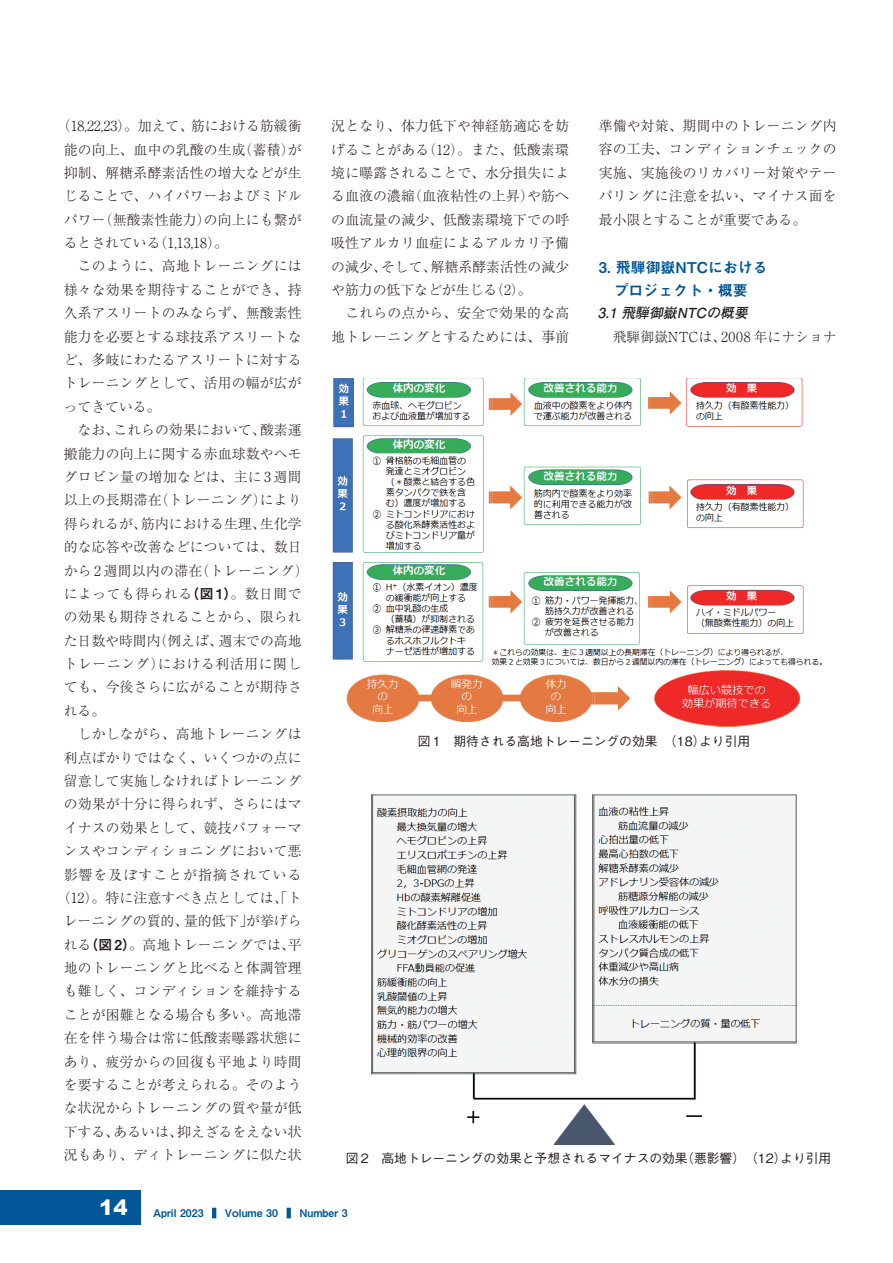
<style>
.page{position:relative;width:893px;height:1263px;background:#fff}
.page>*{position:absolute;margin:0;border:0;box-sizing:border-box;transform-origin:0 0}
.t1{font:14.85px/23.4px "Midashi Go Pro MB31";color:#015698}
.t2{font:300 13.8px/23.4px "Ryumin Pro";letter-spacing:.015em;color:#231f20}
.t3{font:300 13.8px "Ryumin Pro";letter-spacing:.035em;color:#231f20}
.t4{font:300 13.8px "Ryumin Pro";letter-spacing:.045em;color:#231f20}
.t5{font:300 13.8px "Ryumin Pro";letter-spacing:.08em;color:#231f20}
.t6{font:italic 700 13.8px "Futo Go B101 Pro";color:#231f20}
.t7{font:500 12.75px "Gothic BBB Pro";color:#231f20}
.t8{font:10.65px "Midashi Go Pro MB31";color:#015698}
.s1{font-family:"Midashi Go Pro MB31";font-weight:400}
</style>
<div class="page">
<div style="left:0;top:1191px;width:140px;height:34px;background:#015698"></div>
<svg style="left:287px;top:1208px;width:4px;height:10px"></svg>
<svg style="left:212px;top:1208px;width:4px;height:10px"></svg>
<img style="left:332px;top:378px;width:491px;height:348px">
<img style="left:371px;top:794px;width:426px;height:350px">
<p class="t2" style="left:57px;top:113px;width:246px">（18,22,23）。加えて、筋における筋緩衝</p>
<p class="t2" style="left:64px;top:137px;width:239px">能の向上、血中の乳酸の生成（蓄積）が</p>
<p class="t2" style="left:64px;top:160px;width:239px">抑制、解糖系酵素活性の増大などが生</p>
<p class="t2" style="left:64px;top:183px;width:239px">じることで、ハイパワーおよびミドル</p>
<p class="t2" style="left:64px;top:207px;width:239px">パワー（無酸素性能力）の向上にも繋が</p>
<p class="t2" style="left:64px;top:230px;width:166px">るとされている（1,13,18）。</p>
<p class="t2" style="left:64px;top:253px;width:239px">　このように、高地トレーニングには</p>
<p class="t2" style="left:64px;top:277px;width:239px">様々な効果を期待することができ、持</p>
<p class="t2" style="left:64px;top:300px;width:239px">久系アスリートのみならず、無酸素性</p>
<p class="t2" style="left:64px;top:324px;width:239px">能力を必要とする球技系アスリートな</p>
<p class="t2" style="left:64px;top:347px;width:239px">ど、多岐にわたるアスリートに対する</p>
<p class="t2" style="left:64px;top:370px;width:239px">トレーニングとして、活用の幅が広が</p>
<p class="t2" style="left:64px;top:394px;width:98px">ってきている。</p>
<p class="t2" style="left:64px;top:417px;width:239px">　なお、これらの効果において、酸素運</p>
<p class="t2" style="left:64px;top:441px;width:239px">搬能力の向上に関する赤血球数やヘモ</p>
<p class="t2" style="left:64px;top:464px;width:239px">グロビン量の増加などは、主に 3 週間</p>
<p class="t2" style="left:64px;top:487px;width:239px">以上の長期滞在（トレーニング）により</p>
<p class="t2" style="left:64px;top:511px;width:239px">得られるが、筋内における生理、生化学</p>
<p class="t2" style="left:64px;top:534px;width:239px">的な応答や改善などについては、数日</p>
<p class="t2" style="left:64px;top:557px;width:246px">から 2 週間以内の滞在（トレーニング）</p>
<p class="t3" style="left:64px;top:583px;width:239px">によっても得られる<span class="s1">（図 1）</span>。数日間で</p>
<p class="t2" style="left:64px;top:604px;width:239px">の効果も期待されることから、限られ</p>
<p class="t2" style="left:64px;top:628px;width:239px">た日数や時間内（例えば、週末での高地</p>
<p class="t4" style="left:64px;top:653px;width:239px">トレーニング）における利活用に関し</p>
<p class="t2" style="left:64px;top:674px;width:239px">ても、今後さらに広がることが期待さ</p>
<p class="t2" style="left:64px;top:698px;width:43px">れる。</p>
<p class="t2" style="left:64px;top:721px;width:239px">　しかしながら、高地トレーニングは</p>
<p class="t2" style="left:64px;top:745px;width:239px">利点ばかりではなく、いくつかの点に</p>
<p class="t2" style="left:64px;top:768px;width:239px">留意して実施しなければトレーニング</p>
<p class="t2" style="left:64px;top:791px;width:239px">の効果が十分に得られず、さらにはマ</p>
<p class="t2" style="left:64px;top:815px;width:239px">イナスの効果として、競技パフォーマ</p>
<p class="t2" style="left:64px;top:838px;width:239px">ンスやコンディショニングにおいて悪</p>
<p class="t5" style="left:64px;top:863px;width:239px">影響を及ぼすことが指摘されている</p>
<p class="t2" style="left:57px;top:885px;width:246px">（12）。特に注意すべき点としては、「ト</p>
<p class="t2" style="left:64px;top:908px;width:239px">レーニングの質的、量的低下」が挙げら</p>
<p class="t2" style="left:64px;top:932px;width:239px">れる<span class="s1">（図 2）</span>。高地トレーニングでは、平</p>
<p class="t2" style="left:64px;top:955px;width:239px">地のトレーニングと比べると体調管理</p>
<p class="t2" style="left:64px;top:978px;width:239px">も難しく、コンディションを維持する</p>
<p class="t2" style="left:64px;top:1002px;width:239px">ことが困難となる場合も多い。高地滞</p>
<p class="t2" style="left:64px;top:1025px;width:239px">在を伴う場合は常に低酸素曝露状態に</p>
<p class="t2" style="left:64px;top:1048px;width:239px">あり、疲労からの回復も平地より時間</p>
<p class="t2" style="left:64px;top:1072px;width:239px">を要することが考えられる。そのよう</p>
<p class="t2" style="left:64px;top:1095px;width:239px">な状況からトレーニングの質や量が低</p>
<p class="t2" style="left:64px;top:1119px;width:239px">下する、あるいは、抑えざるをえない状</p>
<p class="t2" style="left:64px;top:1142px;width:239px">況もあり、ディトレーニングに似た状</p>
<p class="t2" style="left:331px;top:113px;width:239px">況となり、体力低下や神経筋適応を妨げることがある（12）。また、低酸素環境に曝露されることで、水分損失による血液の濃縮（血液粘性の上昇）や筋への血流量の減少、低酸素環境下での呼吸性アルカリ血症によるアルカリ予備の減少、そして、解糖系酵素活性の減少や筋力の低下などが生じる（2）。<br>　これらの点から、安全で効果的な高地トレーニングとするためには、事前</p>
<p class="t2" style="left:599px;top:113px;width:239px;text-align:justify">準備や対策、期間中のトレーニング内容の工夫、コンディションチェックの実施、実施後のリカバリー対策やテーパリングに注意を払い、マイナス面を最小限とすることが重要である。</p>
<p class="t1" style="left:599px;top:253px;width:170px">3. 飛騨御嶽NTCにおける　プロジェクト・概要</p>
<p class="t6" style="left:598px;top:302px;width:155px">3.1 飛騨御嶽NTCの概要</p>
<p class="t2" style="left:599px;top:324px;width:239px">　飛騨御嶽NTCは、2008 年にナショナ</p>
<p class="t7" style="left:418px;top:731px;width:334px">図 1　期待される高地トレーニングの効果　（18）より引用</p>
<p class="t7" style="left:346px;top:1147px;width:487px">図 2　高地トレーニングの効果と予想されるマイナスの効果（悪影響）　（12）より引用</p>
<p class="t8" style="left:99px;top:1204px;width:250px"><sup>14</sup> April 2023　　Volume 30　　Number 3</p>
</div>
